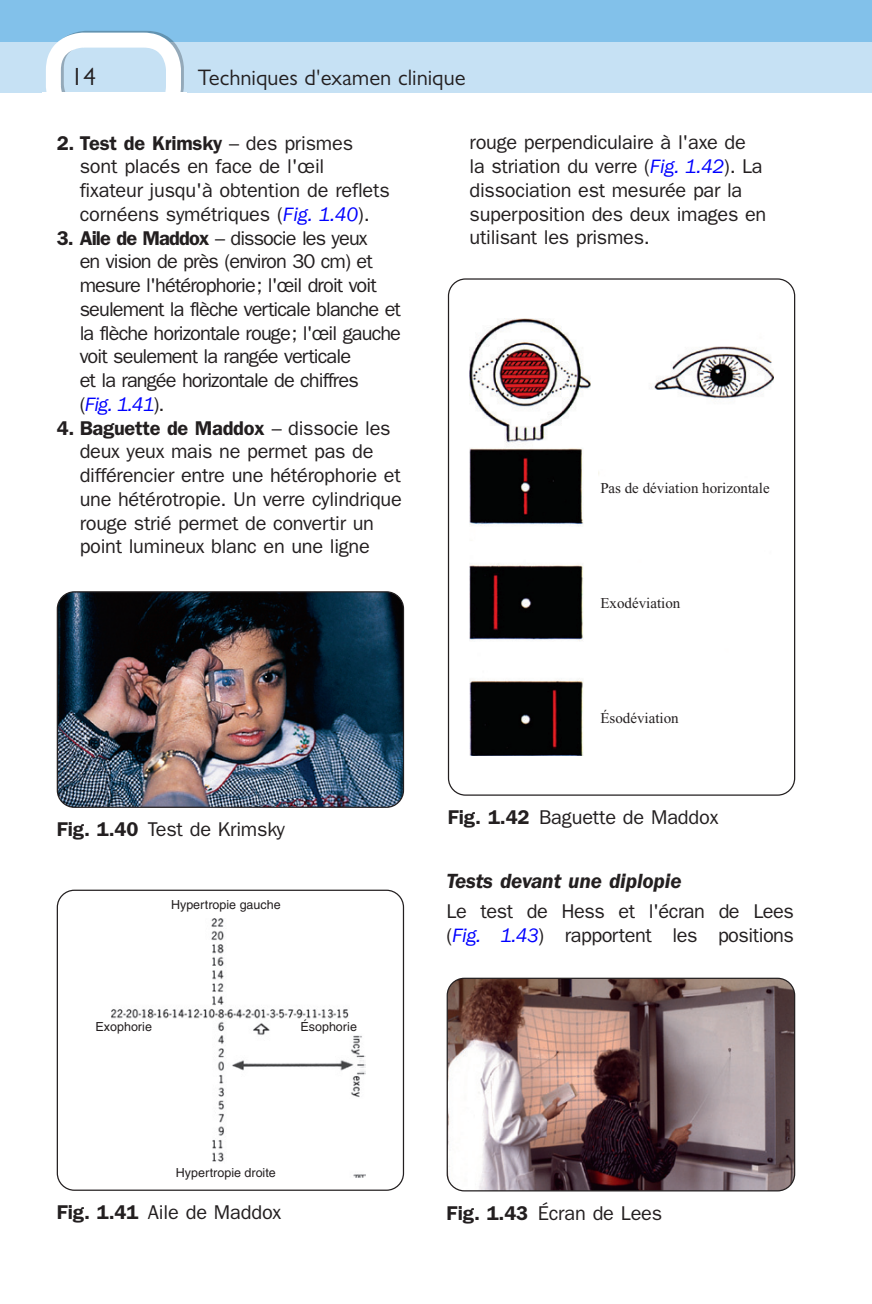
<style>
.page{position:relative;width:872px;height:1304px;background:#fff}
.page>*{position:absolute;margin:0;border:0;box-sizing:border-box;transform-origin:0 0}
.t1{font:25px "Gill Sans";color:#231f20}
.t2{font:22.5px "Gill Sans";color:#231f20}
.t3{font:italic 600 21.25px "Franklin Gothic";letter-spacing:-.01em;color:#231f20}
.t4{font:20px/23.8px "Franklin Gothic";letter-spacing:-.015em;color:#231f20}
.t5{font:20px/23.8px "Franklin Gothic";letter-spacing:-.045em;color:#231f20}
.t6{font:15px "Times New Roman";color:#231f20}
.t7{font:12.5px "Helvetica";color:#231f20}
.s1{font-weight:600}
.s2{font-style:italic;color:#00f}
</style>
<div class="page">
<div style="left:0;top:0;width:872px;height:92px;background:#82c1ea"></div>
<div style="left:0;top:42px;width:872px;height:50px;background:#c6e1f4"></div>
<svg style="left:46px;top:31px;width:138px;height:61px"></svg>
<img style="left:112px;top:918px;width:253px;height:259px">
<div style="left:57px;top:890px;width:347px;height:301px;border:1px solid #231f20;border-radius:17px"></div>
<img style="left:469px;top:318px;width:305px;height:438px">
<img style="left:448px;top:978px;width:346px;height:213px">
<div style="left:446px;top:978px;width:349px;height:213px;border:1px solid #231f20;border-radius:17px"></div>
<img style="left:57px;top:593px;width:346px;height:214px">
<div style="left:57px;top:591px;width:347px;height:217px;border:1px solid #231f20;border-radius:17px"></div>
<p class="t1" style="left:71px;top:62px;width:27px">14</p>
<p class="t2" style="left:198px;top:65px;width:269px">Techniques d'examen clinique</p>
<p class="t4" style="left:80px;top:131px;width:311px;text-indent:-23px"><span class="s1">2. Test de Krimsky</span> – des prismes sont placés en face de l'œil fixateur jusqu'à obtention de reflets cornéens symétriques ( <span class="s2">Fig. 1.40</span> ).</p>
<p class="t5" style="left:80px;top:226px;width:323px;text-indent:-23px"><span class="s1">3. Aile de Maddox</span> – dissocie les yeux<br>en vision de près (environ 30 cm) et mesure l'hétérophorie ; l'œil droit voit seulement la flèche verticale blanche et la flèche horizontale rouge ; l'œil gauche voit seulement la rangée verticale<br>et la rangée horizontale de chiffres<br>( <span class="s2">Fig. 1.41</span> ).</p>
<p class="t4" style="left:80px;top:416px;width:323px;text-indent:-23px"><span class="s1">4. Baguette de Maddox</span> – dissocie les deux yeux mais ne permet pas de différencier entre une hétérophorie et une hétérotropie. Un verre cylindrique rouge strié permet de convertir un point lumineux blanc en une ligne</p>
<p class="t4" style="left:57px;top:817px;width:230px"><span class="s1">Fig. 1.40</span> Test de Krimsky</p>
<p class="t7" style="left:171px;top:897px;width:111px">Hypertropie gauche</p>
<p class="t7" style="left:96px;top:1019px;width:58px">Exophorie</p>
<p class="t7" style="left:300px;top:1019px;width:58px">Ésophorie</p>
<p class="t4" style="left:469px;top:131px;width:298px">rouge perpendiculaire à l'axe de<br>la striation du verre ( <span class="s2">Fig. 1.42</span> ). La dissociation est mesurée par la superposition des deux images en utilisant les prismes.</p>
<p class="t6" style="left:600px;top:480px;width:171px">Pas de déviation horizontale</p>
<p class="t6" style="left:600px;top:595px;width:81px">Exodéviation</p>
<p class="t6" style="left:600px;top:710px;width:80px">Ésodéviation</p>
<p class="t4" style="left:448px;top:805px;width:272px"><span class="s1">Fig. 1.42</span> Baguette de Maddox</p>
<p class="t3" style="left:446px;top:869px;width:236px">Tests devant une diplopie</p>
<p class="t4" style="left:446px;top:900px;width:349px">Le test de Hess et l'écran de Lees ( <span class="s2">Fig. 1.43</span> ) rapportent les positions</p>
<p class="t7" style="left:176px;top:1165px;width:101px">Hypertropie droite</p>
<p class="t4" style="left:57px;top:1200px;width:226px"><span class="s1">Fig. 1.41</span> Aile de Maddox</p>
<p class="t4" style="left:446px;top:1201px;width:217px"><span class="s1">Fig. 1.43</span> Écran de Lees</p>
</div>
